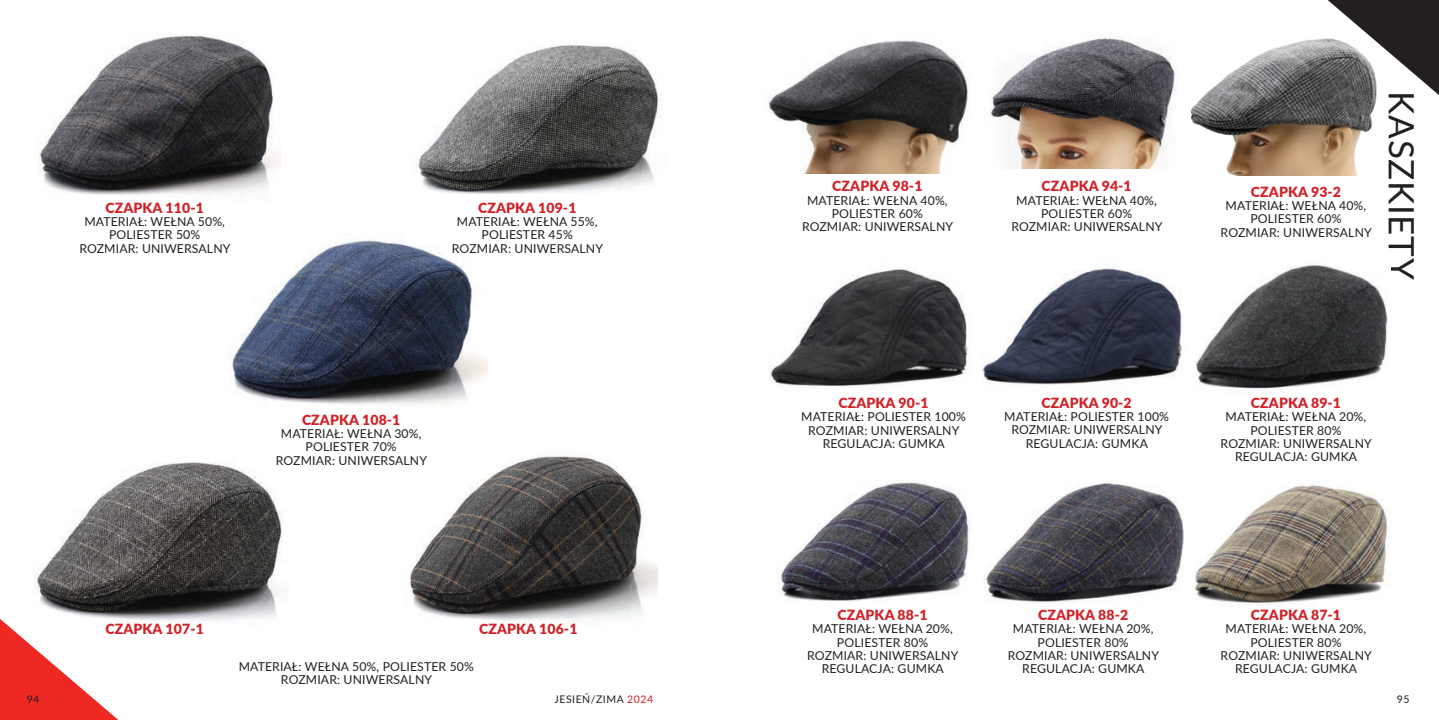
<style>
.page{position:relative;width:1439px;height:720px;background:#fff}
.page>*{position:absolute;margin:0;border:0;box-sizing:border-box;transform-origin:0 0}
.t1{font:35px "Lato";letter-spacing:.02em;color:#231f20}
.t2{font:900 14px "Lato";letter-spacing:.01em;color:#d1232a}
.t3{font:12.25px/13.3px "Lato";letter-spacing:.01em;color:#231f20;text-align:center}
.t4{font:10.5px "Lato";letter-spacing:.05em;color:#231f20}
.s1{color:#d1232a}
</style>
<div class="page">
<svg style="left:0;top:619px;width:117px;height:100px"></svg>
<svg style="left:1327px;top:0;width:112px;height:95px"></svg>
<img style="left:38px;top:34px;width:242px;height:161px">
<img style="left:416px;top:44px;width:245px;height:149px">
<img style="left:21px;top:462px;width:261px;height:165px">
<img style="left:228px;top:239px;width:260px;height:166px">
<img style="left:409px;top:455px;width:249px;height:166px">
<img style="left:768px;top:40px;width:201px;height:133px">
<img style="left:990px;top:36px;width:188px;height:133px">
<img style="left:769px;top:269px;width:202px;height:118px">
<img style="left:778px;top:481px;width:191px;height:120px">
<img style="left:983px;top:483px;width:201px;height:121px">
<img style="left:1190px;top:31px;width:193px;height:144px">
<img style="left:982px;top:266px;width:200px;height:119px">
<img style="left:1195px;top:265px;width:193px;height:124px">
<img style="left:1194px;top:484px;width:194px;height:121px">
<p class="t2" style="left:105px;top:197px;width:100px">CZAPKA 110-1</p>
<p class="t3" style="left:79px;top:214px;width:153px">MATERIAŁ: WEŁNA 50%,<br>POLIESTER 50%<br>ROZMIAR: UNIWERSALNY</p>
<p class="t2" style="left:478px;top:197px;width:100px">CZAPKA 109-1</p>
<p class="t3" style="left:452px;top:214px;width:153px">MATERIAŁ: WEŁNA 55%,<br>POLIESTER 45%<br>ROZMIAR: UNIWERSALNY</p>
<p class="t2" style="left:302px;top:409px;width:100px">CZAPKA 108-1</p>
<p class="t3" style="left:276px;top:426px;width:153px">MATERIAŁ: WEŁNA 30%,<br>POLIESTER 70%<br>ROZMIAR: UNIWERSALNY</p>
<p class="t2" style="left:105px;top:618px;width:100px">CZAPKA 107-1</p>
<p class="t2" style="left:479px;top:618px;width:100px">CZAPKA 106-1</p>
<p class="t3" style="left:239px;top:658px;width:237px">MATERIAŁ: WEŁNA 50%, POLIESTER 50%<br>ROZMIAR: UNIWERSALNY</p>
<p class="t2" style="left:832px;top:175px;width:92px">CZAPKA 98-1</p>
<p class="t3" style="left:802px;top:193px;width:153px">MATERIAŁ: WEŁNA 40%,<br>POLIESTER 60%<br>ROZMIAR: UNIWERSALNY</p>
<p class="t2" style="left:1041px;top:175px;width:92px">CZAPKA 94-1</p>
<p class="t3" style="left:1011px;top:193px;width:153px">MATERIAŁ: WEŁNA 40%,<br>POLIESTER 60%<br>ROZMIAR: UNIWERSALNY</p>
<p class="t2" style="left:838px;top:392px;width:92px">CZAPKA 90-1</p>
<p class="t3" style="left:801px;top:409px;width:166px">MATERIAŁ: POLIESTER 100%<br>ROZMIAR: UNIWERSALNY<br>REGULACJA: GUMKA</p>
<p class="t2" style="left:1041px;top:392px;width:92px">CZAPKA 90-2</p>
<p class="t3" style="left:1004px;top:409px;width:166px">MATERIAŁ: POLIESTER 100%<br>ROZMIAR: UNIWERSALNY<br>REGULACJA: GUMKA</p>
<p class="t2" style="left:1251px;top:181px;width:92px">CZAPKA 93-2</p>
<p class="t3" style="left:1220px;top:198px;width:153px">MATERIAŁ: WEŁNA 40%,<br>POLIESTER 60%<br>ROZMIAR: UNIWERSALNY</p>
<h1 class="t1" style="left:1426px;top:91px;width:190px;rotate:90deg">KASZKIETY</h1>
<p class="t2" style="left:1251px;top:392px;width:92px">CZAPKA 89-1</p>
<p class="t3" style="left:1220px;top:409px;width:153px">MATERIAŁ: WEŁNA 20%,<br>POLIESTER 80%<br>ROZMIAR: UNIWERSALNY<br>REGULACJA: GUMKA</p>
<p class="t2" style="left:837px;top:604px;width:92px">CZAPKA 88-1</p>
<p class="t3" style="left:807px;top:621px;width:153px">MATERIAŁ: WEŁNA 20%,<br>POLIESTER 80%<br>ROZMIAR: UNIWERSALNY<br>REGULACJA: GUMKA</p>
<p class="t2" style="left:1038px;top:604px;width:92px">CZAPKA 88-2</p>
<p class="t3" style="left:1008px;top:621px;width:153px">MATERIAŁ: WEŁNA 20%,<br>POLIESTER 80%<br>ROZMIAR: UNIWERSALNY<br>REGULACJA: GUMKA</p>
<p class="t2" style="left:1251px;top:604px;width:92px">CZAPKA 87-1</p>
<p class="t3" style="left:1220px;top:621px;width:153px">MATERIAŁ: WEŁNA 20%,<br>POLIESTER 80%<br>ROZMIAR: UNIWERSALNY<br>REGULACJA: GUMKA</p>
<p class="t4" style="left:27px;top:691px;width:14px">94</p>
<p class="t4" style="left:554px;top:691px;width:100px">JESIEŃ/ZIMA <span class="s1">2024</span></p>
<p class="t4" style="left:1397px;top:691px;width:14px">95</p>
</div>
